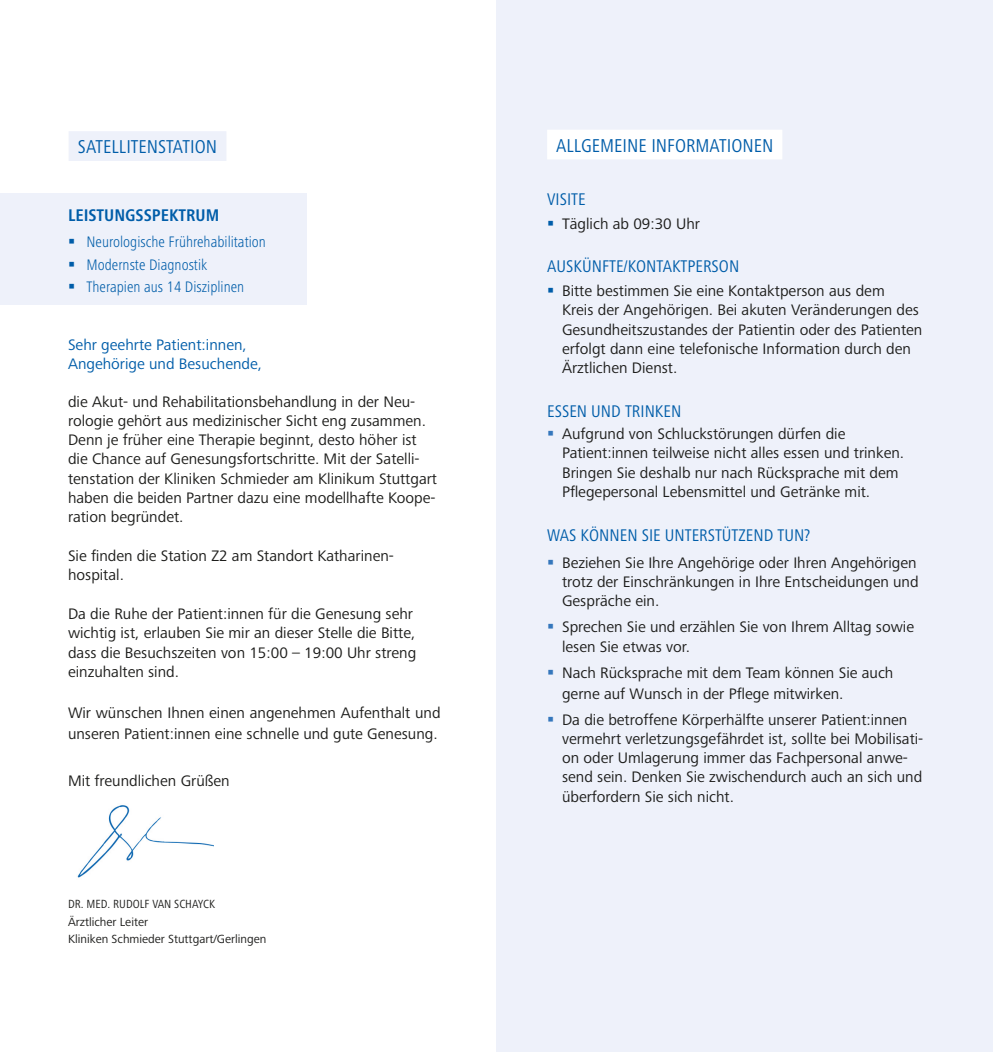
<style>
.page{position:relative;width:993px;height:1052px;background:#fff}
.page>*{position:absolute;margin:0;border:0;box-sizing:border-box;transform-origin:0 0}
.t1{font:condensed 19.25px "Frutiger Next LTW1 G";color:#005da9}
.t2{font:condensed 17.5px "Frutiger Next LTW1 G";color:#005da9}
.t3{font:700 condensed 17.5px "Frutiger Next LTW1 G";color:#005da9}
.t4{font:15.75px/19.2px "Frutiger Next LTW1 G";color:#1d1d1b}
.t5{font:300 condensed 15.75px/22.4px "Frutiger Next LTW1 G";color:#005da9}
.t6{font:15.75px/18.9px "Frutiger Next LTW1 G";color:#005da9}
.t7{font:12.25px/17.5px "Frutiger Next LTW1 G";color:#1d1d1b}
.t8{font:condensed 12.25px "Frutiger Next LTW1 G";color:#1d1d1b}
</style>
<div class="page">
<div style="left:0;top:193px;width:307px;height:112px;background:#eef1fa"></div>
<div style="left:496px;top:0;width:496px;height:1052px;background:#eef1fa"></div>
<img style="left:77px;top:805px;width:137px;height:73px">
<div style="left:69px;top:131px;width:157px;height:30px;background:#eef1fa"></div>
<div style="left:547px;top:130px;width:235px;height:29px;background:#fff"></div>
<p class="t1" style="left:78px;top:136px;width:140px">SATELLITENSTATION</p>
<p class="t1" style="left:556px;top:134px;width:219px">ALLGEMEINE INFORMATIONEN</p>
<p class="t3" style="left:68px;top:205px;width:153px">LEISTUNGSSPEKTRUM</p>
<p class="t5" style="left:86px;top:231px;width:181px">Neurologische Frührehabilitation<br>Modernste Diagnostik<br>Therapien aus 14 Disziplinen</p>
<p class="t6" style="left:68px;top:335px;width:195px">Sehr geehrte Patient:innen,<br>Angehörige und Besuchende,</p>
<p class="t4" style="left:68px;top:392px;width:370px">die Akut- und Rehabilitationsbehandlung in der Neu&shy;rologie gehört aus medizinischer Sicht eng zusammen.<br>Denn je früher eine Therapie beginnt, desto höher ist die Chance auf Genesungsfortschritte. Mit der Satelli&shy;tenstation der Kliniken Schmieder am Klinikum Stuttgart haben die beiden Partner dazu eine modellhafte Koope&shy;ration begründet.</p>
<p class="t4" style="left:68px;top:547px;width:327px">Sie finden die Station Z2 am Standort Katharinen&shy;hospital.</p>
<p class="t4" style="left:68px;top:605px;width:349px">Da die Ruhe der Patient:innen für die Genesung sehr wichtig ist, erlauben Sie mir an dieser Stelle die Bitte, dass die Besuchszeiten von 15:00 – 19:00 Uhr streng einzuhalten sind.</p>
<p class="t4" style="left:68px;top:702px;width:374px;line-height:21px">Wir wünschen Ihnen einen angenehmen Aufenthalt und unseren Patient:innen eine schnelle und gute Genesung.</p>
<p class="t4" style="left:68px;top:772px;width:163px">Mit freundlichen Grüßen</p>
<p class="t8" style="left:68px;top:897px;width:148px">DR. MED. RUDOLF VAN SCHAYCK</p>
<p class="t7" style="left:68px;top:913px;width:200px">Ärztlicher Leiter<br>Kliniken Schmieder Stuttgart/Gerlingen</p>
<p class="t2" style="left:547px;top:189px;width:40px">VISITE</p>
<p class="t4" style="left:562px;top:214px;width:139px">Täglich ab 09:30 Uhr</p>
<p class="t2" style="left:547px;top:256px;width:194px">AUSKÜNFTE/KONTAKTPERSON</p>
<p class="t4" style="left:562px;top:282px;width:362px">Bitte bestimmen Sie eine Kontaktperson aus dem<br>Kreis der Angehörigen. Bei akuten Veränderungen des Gesundheitszustandes der Patientin oder des Patienten erfolgt dann eine telefonische Information durch den Ärztlichen Dienst.</p>
<p class="t2" style="left:547px;top:401px;width:136px">ESSEN UND TRINKEN</p>
<p class="t4" style="left:562px;top:425px;width:343px">Aufgrund von Schluckstörungen dürfen die Patient:innen teilweise nicht alles essen und trinken.<br>Bringen Sie deshalb nur nach Rücksprache mit dem Pflegepersonal Lebensmittel und Getränke mit.</p>
<p class="t2" style="left:547px;top:525px;width:265px">WAS KÖNNEN SIE UNTERSTÜTZEND TUN?</p>
<p class="t4" style="left:562px;top:553px;width:358px">Beziehen Sie Ihre Angehörige oder Ihren Angehörigen trotz der Einschränkungen in Ihre Entscheidungen und<br>Gespräche ein.</p>
<p class="t4" style="left:562px;top:618px;width:353px">Sprechen Sie und erzählen Sie von Ihrem Alltag sowie lesen Sie etwas vor.</p>
<p class="t4" style="left:562px;top:662px;width:333px;line-height:21px">Nach Rücksprache mit dem Team können Sie auch gerne auf Wunsch in der Pflege mitwirken.</p>
<p class="t4" style="left:562px;top:710px;width:363px">Da die betroffene Körperhälfte unserer Patient:innen vermehrt verletzungsgefährdet ist, sollte bei Mobilisati&shy;on oder Umlagerung immer das Fachpersonal anwe&shy;send sein. Denken Sie zwischendurch auch an sich und überfordern Sie sich nicht.</p>
</div>
